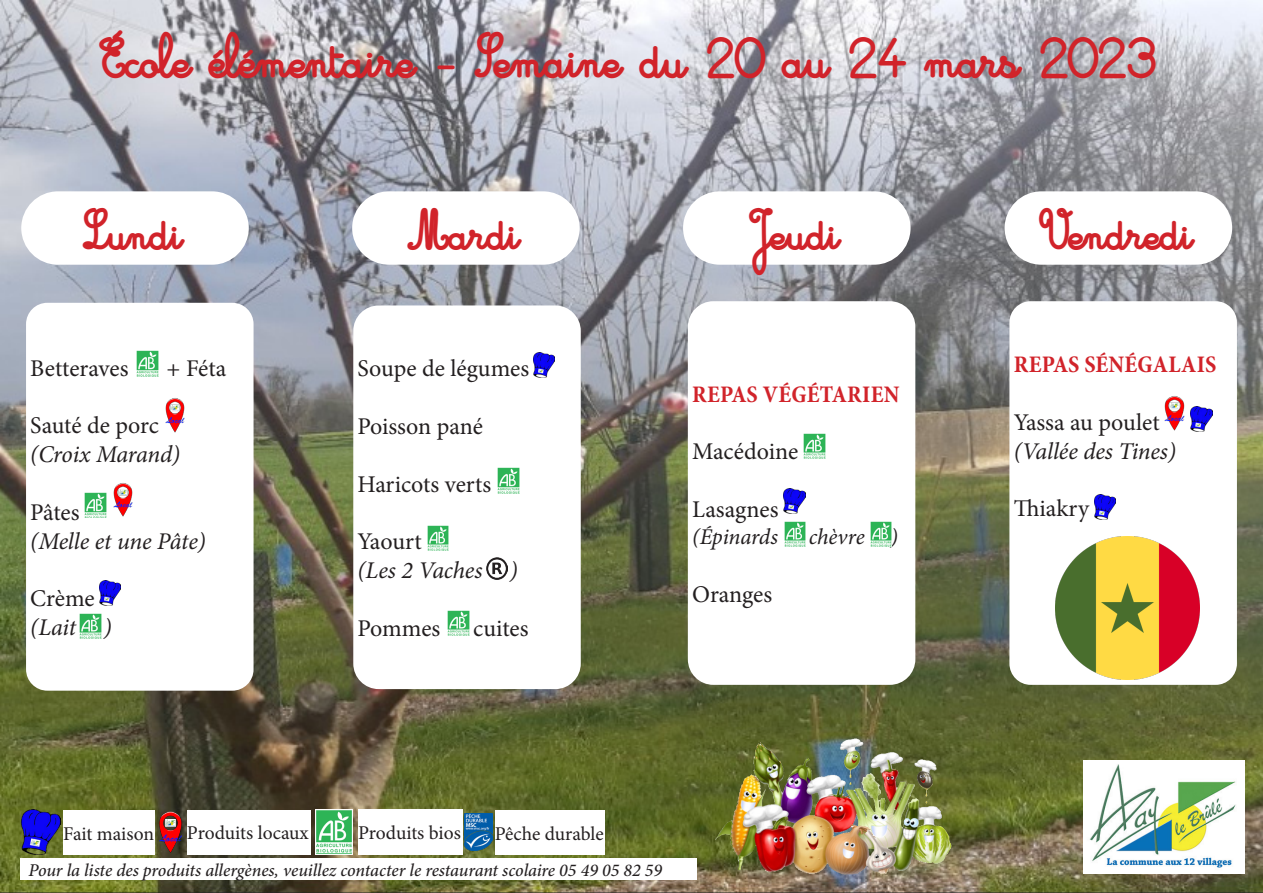
<style>
.page{position:relative;width:1263px;height:893px;background:#fff}
.page>*{position:absolute;margin:0;border:0;box-sizing:border-box;transform-origin:0 0}
.t1{font:48px "Cursivestandardbold";color:#d1232a}
.t2{font:43.5px "Cursivestandardbold";color:#d1232a}
.t3{font:24px "Minion Pro";color:#231f20}
.t4{font:italic 24px "Minion Pro";letter-spacing:-.01em;color:#231f20}
.t5{font:700 condensed 24px "Minion Pro";letter-spacing:.01em;color:#d1232a}
.t6{font:italic 22.5px "Minion Pro";letter-spacing:-.01em;color:#231f20}
.t7{font:19.5px "Minion Pro";letter-spacing:-.005em;color:#231f20}
.t8{font:italic 500 18px "Minion Pro";letter-spacing:-.005em;color:#231f20}
</style>
<div class="page">
<img style="left:0;top:0;width:1263px;height:893px">
<img style="left:1083px;top:760px;width:162px;height:114px">
<div style="left:1005px;top:191px;width:227px;height:74px;background:#fff;border-radius:37px"></div>
<div style="left:21px;top:191px;width:228px;height:74px;background:#fff;border-radius:37px"></div>
<div style="left:683px;top:191px;width:227px;height:74px;background:#fff;border-radius:37px"></div>
<div style="left:352px;top:191px;width:228px;height:74px;background:#fff;border-radius:37px"></div>
<img style="left:22px;top:810px;width:38px;height:45px">
<img style="left:316px;top:810px;width:37px;height:45px">
<div style="left:63px;top:810px;width:91px;height:45px;background:#fff"></div>
<div style="left:187px;top:810px;width:123px;height:45px;background:#fff"></div>
<div style="left:358px;top:810px;width:104px;height:45px;background:#fff"></div>
<img style="left:713px;top:736px;width:240px;height:138px">
<img style="left:157px;top:810px;width:27px;height:45px">
<img style="left:465px;top:814px;width:27px;height:37px">
<div style="left:495px;top:810px;width:110px;height:45px;background:#fff"></div>
<div style="left:20px;top:858px;width:676px;height:22px;background:#fff"></div>
<div style="left:688px;top:301px;width:227px;height:384px;background:#fff;border-radius:26px"></div>
<div style="left:26px;top:303px;width:228px;height:388px;background:#fff;border-radius:21px"></div>
<div style="left:1009px;top:301px;width:228px;height:384px;background:#fff;border-radius:21px"></div>
<div style="left:353px;top:305px;width:228px;height:384px;background:#fff;border-radius:26px"></div>
<img style="left:113px;top:483px;width:20px;height:34px">
<img style="left:804px;top:434px;width:21px;height:25px">
<img style="left:1191px;top:406px;width:21px;height:25px">
<img style="left:1164px;top:396px;width:21px;height:35px">
<img style="left:136px;top:351px;width:22px;height:25px">
<img style="left:165px;top:398px;width:20px;height:35px">
<img style="left:85px;top:493px;width:21px;height:25px">
<img style="left:99px;top:580px;width:22px;height:25px">
<img style="left:486px;top:558px;width:22px;height:21px">
<img style="left:427px;top:526px;width:22px;height:25px">
<img style="left:533px;top:352px;width:22px;height:25px">
<img style="left:447px;top:611px;width:22px;height:25px">
<img style="left:783px;top:488px;width:22px;height:25px">
<img style="left:1094px;top:494px;width:22px;height:25px">
<img style="left:1055px;top:536px;width:144px;height:144px">
<img style="left:498px;top:468px;width:21px;height:25px">
<img style="left:79px;top:613px;width:22px;height:25px">
<img style="left:784px;top:521px;width:22px;height:25px">
<img style="left:870px;top:521px;width:22px;height:25px">
<p class="t1" style="left:101px;top:31px;width:1056px">École élémentaire - Semaine du 20 au 24 mars 2023</p>
<p class="t2" style="left:85px;top:207px;width:99px">Lundi</p>
<p class="t2" style="left:409px;top:207px;width:112px">Mardi</p>
<p class="t2" style="left:751px;top:207px;width:90px">Jeudi</p>
<p class="t2" style="left:1041px;top:207px;width:154px">Vendredi</p>
<p class="t3" style="left:30px;top:352px;width:100px">Betteraves</p>
<p class="t3" style="left:167px;top:352px;width:61px">+ Féta</p>
<p class="t3" style="left:30px;top:410px;width:130px">Sauté de porc</p>
<p class="t4" style="left:30px;top:438px;width:151px">(Croix Marand)</p>
<p class="t3" style="left:30px;top:496px;width:51px">Pâtes</p>
<p class="t4" style="left:30px;top:525px;width:177px">(Melle et une Pâte)</p>
<p class="t3" style="left:30px;top:582px;width:66px">Crème</p>
<p class="t4" style="left:30px;top:611px;width:83px">(Lait )</p>
<p class="t3" style="left:357px;top:353px;width:173px">Soupe de légumes</p>
<p class="t3" style="left:357px;top:410px;width:127px">Poisson pané</p>
<p class="t3" style="left:357px;top:468px;width:135px">Haricots verts</p>
<p class="t3" style="left:357px;top:525px;width:66px">Yaourt</p>
<p class="t4" style="left:357px;top:554px;width:162px">(Les 2 Vaches )</p>
<p class="t3" style="left:357px;top:612px;width:84px">Pommes</p>
<p class="t3" style="left:473px;top:612px;width:57px">cuites</p>
<p class="t5" style="left:692px;top:378px;width:209px">REPAS VÉGÉTARIEN</p>
<p class="t3" style="left:692px;top:436px;width:108px">Macédoine</p>
<p class="t3" style="left:692px;top:493px;width:88px">Lasagnes</p>
<p class="t6" style="left:692px;top:521px;width:87px">(Épinards</p>
<p class="t6" style="left:809px;top:521px;width:91px">chèvre )</p>
<p class="t3" style="left:692px;top:578px;width:82px">Oranges</p>
<p class="t7" style="left:63px;top:820px;width:92px">Fait maison</p>
<p class="t7" style="left:187px;top:820px;width:123px">Produits locaux</p>
<p class="t7" style="left:358px;top:820px;width:104px">Produits bios</p>
<p class="t7" style="left:495px;top:820px;width:110px">Pêche durable</p>
<p class="t8" style="left:28px;top:857px;width:635px">Pour la liste des produits allergènes, veuillez contacter le restaurant scolaire 05 49 05 82 59</p>
<p class="t5" style="left:1014px;top:348px;width:204px">REPAS SÉNÉGALAIS</p>
<p class="t3" style="left:1014px;top:406px;width:148px">Yassa au poulet</p>
<p class="t4" style="left:1014px;top:434px;width:164px">(Vallée des Tines)</p>
<p class="t3" style="left:1014px;top:492px;width:77px">Thiakry</p>
</div>
